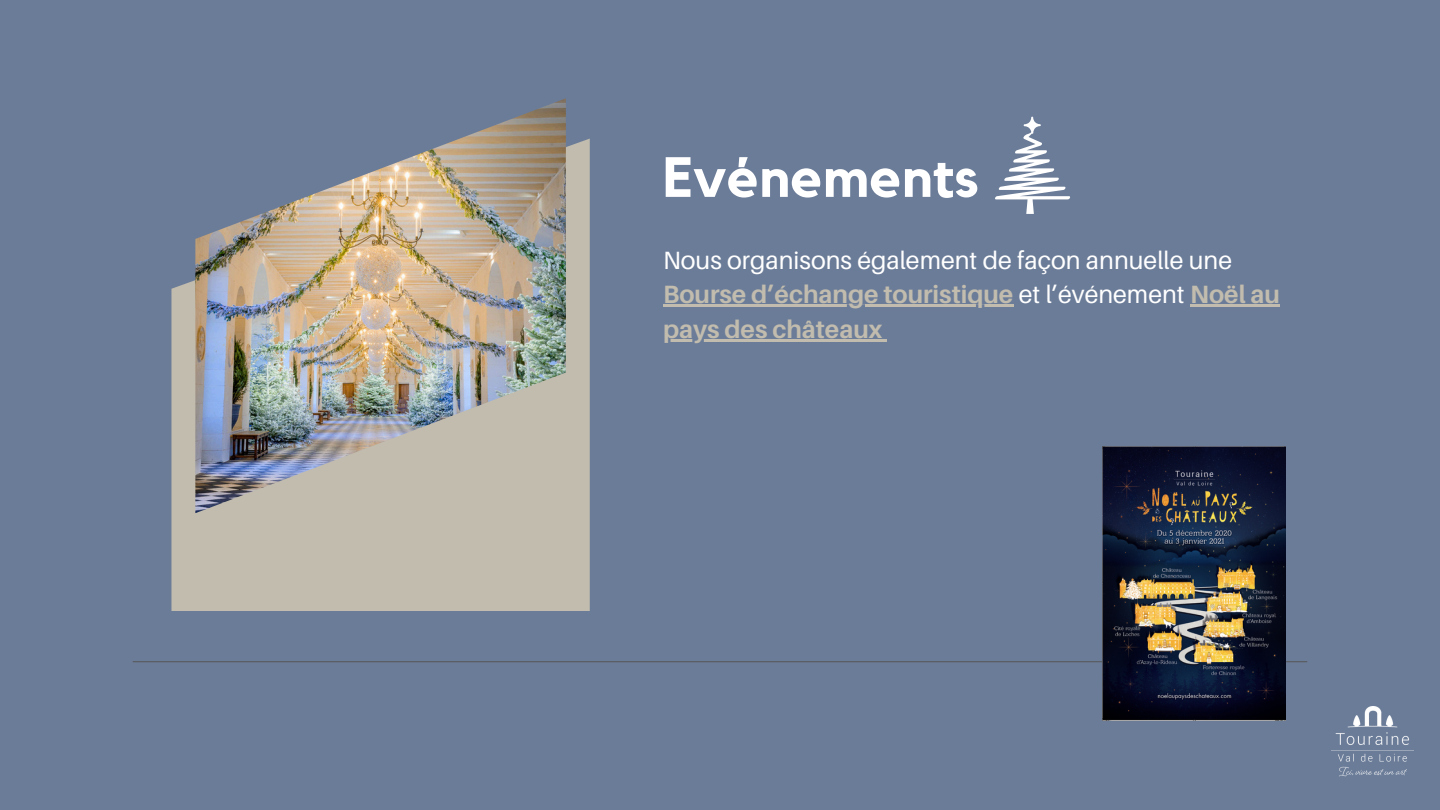
<style>
.page{position:relative;width:1440px;height:810px;background:#6b7c98}
.page>*{position:absolute;margin:0;border:0;box-sizing:border-box;transform-origin:0 0}
.t1{font:700 56px "Kollektif";color:#fff}
.t2{font:700 25px "Aileron";color:#c1bcae}
.t3{font:25px "Aileron";color:#fff}
.s1{font-weight:400;color:#fff}
</style>
<div class="page">
<hr style="left:133px;top:661px;width:1174px;height:1px;background:#555">
<svg style="left:171px;top:139px;width:419px;height:472px;fill:#c1bcae"></svg>
<img style="left:195px;top:98px;width:371px;height:415px">
<img style="left:1331px;top:706px;width:83px;height:71px">
<img style="left:1103px;top:447px;width:182px;height:274px">
<svg style="left:995px;top:117px;width:76px;height:97px"></svg>
<hr style="left:663px;top:305px;width:350px;height:2px;background:#c1bcae">
<hr style="left:1190px;top:305px;width:90px;height:2px;background:#c1bcae">
<hr style="left:663px;top:339px;width:219px;height:2px;background:#c1bcae">
<h1 class="t1" style="left:663px;top:152px;width:317px">Evénements</h1>
<p class="t3" style="left:663px;top:244px;width:571px">Nous organisons également de façon annuelle une</p>
<p class="t2" style="left:663px;top:279px;width:619px">Bourse d’échange touristique <span class="s1">et l’événement</span> Noël au</p>
<p class="t2" style="left:663px;top:313px;width:221px">pays des châteaux</p>
</div>
